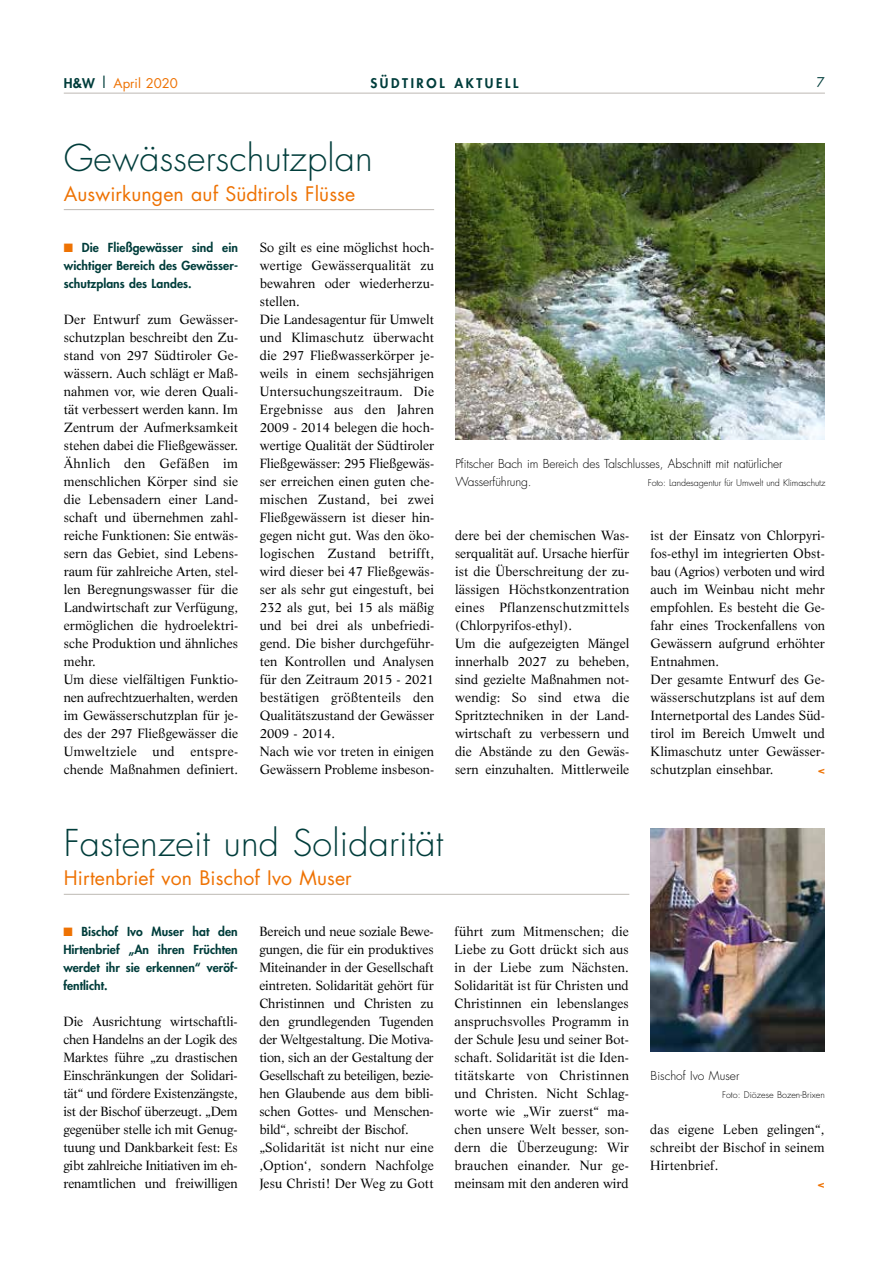
<style>
.page{position:relative;width:893px;height:1263px;background:#fff}
.page>*{position:absolute;margin:0;border:0;box-sizing:border-box;transform-origin:0 0}
.t1{font:300 36px "Futura";letter-spacing:.005em;color:#003d3b}
.t2{font:19.5px "Futura";letter-spacing:.005em;color:#ee7203}
.t3{font:13.05px/18px "Life";letter-spacing:.005em;color:#000}
.t4{font:800 13.05px "Futura";letter-spacing:.2em;color:#003d3b}
.t5{font:13.05px "Futura";color:#ee7203}
.t6{font:13.05px "Futura";color:#003d3b}
.t7{font:800 12.15px/18px "Futura";color:#003d3b;text-align:justify}
.t8{font:300 12px/18px "Futura";letter-spacing:-.01em;color:#000}
.t9{font:800 10.5px "Futura";color:#ee7203;scale:1.1 1}
.t10{font:300 9px "Futura";letter-spacing:-.01em;color:#000}
.s1{font-weight:800;color:#003d3b}
.s2{font-size:15px;color:#003d3b}
.s3{color:#ee7203}
</style>
<div class="page">
<hr style="left:64px;top:209px;width:370px;height:1px;background:#bdb9b3">
<img style="left:455px;top:143px;width:370px;height:296px">
<hr style="left:64px;top:894px;width:565px;height:1px;background:#bdb9b3">
<img style="left:650px;top:828px;width:174px;height:223px">
<hr style="left:64px;top:93px;width:761px;height:1px;background:#bdb9b3">
<p class="t5" style="left:64px;top:74px;width:116px"><span class="s1">H&amp;W</span> <span class="s2">|</span> April 2020</p>
<p class="t4" style="left:370px;top:74px;width:149px">SÜDTIROL AKTUELL</p>
<p class="t6" style="left:817px;top:73px;width:10px">7</p>
<h1 class="t1" style="left:64px;top:135px;width:310px">Gewässerschutzplan</h1>
<h2 class="t2" style="left:64px;top:180px;width:293px">Auswirkungen auf Südtirols Flüsse</h2>
<p class="t7" style="left:64px;top:238px;width:176px"><span class="s3">■</span> Die Fließgewässer sind ein wichtiger Bereich des Gewässer&shy;schutzplans des Landes.</p>
<p class="t3" style="left:64px;top:310px;width:176px">Der Entwurf zum Gewässer&shy;schutzplan beschreibt den Zu&shy;stand von 297 Südtiroler Ge&shy;wässern. Auch schlägt er Maß&shy;nahmen vor, wie deren Quali&shy;tät verbessert werden kann. Im<br>Zentrum der Aufmerksamkeit stehen dabei die Fließgewässer.<br>Ähnlich den Gefäßen im menschlichen Körper sind sie die Lebensadern einer Land&shy;schaft und übernehmen zahl&shy;reiche Funktionen: Sie entwäs&shy;sern das Gebiet, sind Lebens&shy;raum für zahlreiche Arten, stel&shy;len Beregnungswasser für die<br>Landwirtschaft zur Verfügung, ermöglichen die hydroelektri&shy;sche Produktion und ähnliches mehr.<br>Um diese vielfältigen Funktio&shy;nen aufrechtzuerhalten, werden im Gewässerschutzplan für je&shy;des der 297 Fließgewässer die<br>Umweltziele und entspre&shy;chende Maßnahmen definiert.</p>
<p class="t3" style="left:260px;top:238px;width:176px">So gilt es eine möglichst hoch&shy;wertige Gewässerqualität zu bewahren oder wiederherzu&shy;stellen.<br>Die Landesagentur für Umwelt und Klimaschutz überwacht die 297 Fließwasserkörper je&shy;weils in einem sechsjährigen<br>Untersuchungszeitraum. Die<br>Ergebnisse aus den Jahren<br>2009 - 2014 belegen die hoch&shy;wertige Qualität der Südtiroler<br>Fließgewässer: 295 Fließgewäs&shy;ser erreichen einen guten che&shy;mischen Zustand, bei zwei<br>Fließgewässern ist dieser hin&shy;gegen nicht gut. Was den öko&shy;logischen Zustand betrifft, wird dieser bei 47 Fließgewäs&shy;ser als sehr gut eingestuft, bei<br>232 als gut, bei 15 als mäßig und bei drei als unbefriedi&shy;gend. Die bisher durchgeführ&shy;ten Kontrollen und Analysen für den Zeitraum 2015 - 2021 bestätigen größtenteils den<br>Qualitätszustand der Gewässer<br>2009 - 2014.<br>Nach wie vor treten in einigen<br>Gewässern Probleme insbeson-</p>
<p class="t8" style="left:455px;top:455px;width:329px">Pfitscher Bach im Bereich des Talschlusses, Abschnitt mit natürlicher<br>Wasserführung.</p>
<p class="t10" style="left:648px;top:477px;width:179px">Foto: Landesagentur für Umwelt und Klimaschutz</p>
<p class="t3" style="left:455px;top:526px;width:176px">dere bei der chemischen Was&shy;serqualität auf. Ursache hierfür ist die Überschreitung der zu&shy;lässigen Höchstkonzentration eines Pflanzenschutzmittels (Chlorpyrifos-ethyl).<br>Um die aufgezeigten Mängel innerhalb 2027 zu beheben, sind gezielte Maßnahmen not&shy;wendig: So sind etwa die<br>Spritztechniken in der Land&shy;wirtschaft zu verbessern und die Abstände zu den Gewäs&shy;sern einzuhalten. Mittlerweile</p>
<p class="t3" style="left:651px;top:526px;width:176px">ist der Einsatz von Chlorpyri&shy;fos-ethyl im integrierten Obst&shy;bau (Agrios) verboten und wird auch im Weinbau nicht mehr empfohlen. Es besteht die Ge&shy;fahr eines Trockenfallens von<br>Gewässern aufgrund erhöhter<br>Entnahmen.<br>Der gesamte Entwurf des Ge&shy;wässerschutzplans ist auf dem<br>Internetportal des Landes Süd&shy;tirol im Bereich Umwelt und<br>Klimaschutz unter Gewässer&shy;schutzplan einsehbar.</p>
<p class="t9" style="left:818px;top:763px;width:8px">&lt;</p>
<h1 class="t1" style="left:64px;top:820px;width:381px">Fastenzeit und Solidarität</h1>
<h2 class="t2" style="left:64px;top:865px;width:290px">Hirtenbrief von Bischof Ivo Muser</h2>
<p class="t7" style="left:63px;top:922px;width:176px"><span class="s3">■</span> Bischof Ivo Muser hat den Hirtenbrief „An ihren Früchten werdet ihr sie erkennen“ veröf&shy;fentlicht.</p>
<p class="t3" style="left:63px;top:1012px;width:176px;text-align:justify">Die Ausrichtung wirtschaftli&shy;chen Handelns an der Logik des Marktes führe „zu drastischen Einschränkungen der Solidari&shy;tät“ und fördere Existenzängste, ist der Bischof überzeugt. „Dem gegenüber stelle ich mit Genug&shy;tuung und Dankbarkeit fest: Es gibt zahlreiche Initiativen im eh&shy;renamtlichen und freiwilligen</p>
<p class="t3" style="left:259px;top:922px;width:176px">Bereich und neue soziale Bewe&shy;gungen, die für ein produktives<br>Miteinander in der Gesellschaft eintreten. Solidarität gehört für<br>Christinnen und Christen zu den grundlegenden Tugenden der Weltgestaltung. Die Motiva&shy;tion, sich an der Gestaltung der<br>Gesellschaft zu beteiligen, bezie&shy;hen Glaubende aus dem bibli&shy;schen Gottes- und Menschen&shy;bild“, schreibt der Bischof. „Solidarität ist nicht nur eine ‚Option‘, sondern Nachfolge<br>Jesu Christi! Der Weg zu Gott</p>
<p class="t3" style="left:455px;top:922px;width:176px;text-align:justify">führt zum Mitmenschen; die Liebe zu Gott drückt sich aus in der Liebe zum Nächsten.<br>Solidarität ist für Christen und Christinnen ein lebenslanges anspruchsvolles Programm in der Schule Jesu und seiner Bot&shy;schaft. Solidarität ist die Iden&shy;titätskarte von Christinnen und Christen. Nicht Schlag&shy;worte wie „Wir zuerst“ ma&shy;chen unsere Welt besser, son&shy;dern die Überzeugung: Wir brauchen einander. Nur ge&shy;meinsam mit den anderen wird</p>
<p class="t8" style="left:651px;top:1067px;width:90px">Bischof Ivo Muser</p>
<p class="t10" style="left:722px;top:1089px;width:104px">Foto: Diözese Bozen-Brixen</p>
<p class="t3" style="left:650px;top:1120px;width:176px;text-align:justify">das eigene Leben gelingen“, schreibt der Bischof in seinem Hirtenbrief.</p>
<p class="t9" style="left:818px;top:1177px;width:8px">&lt;</p>
</div>
